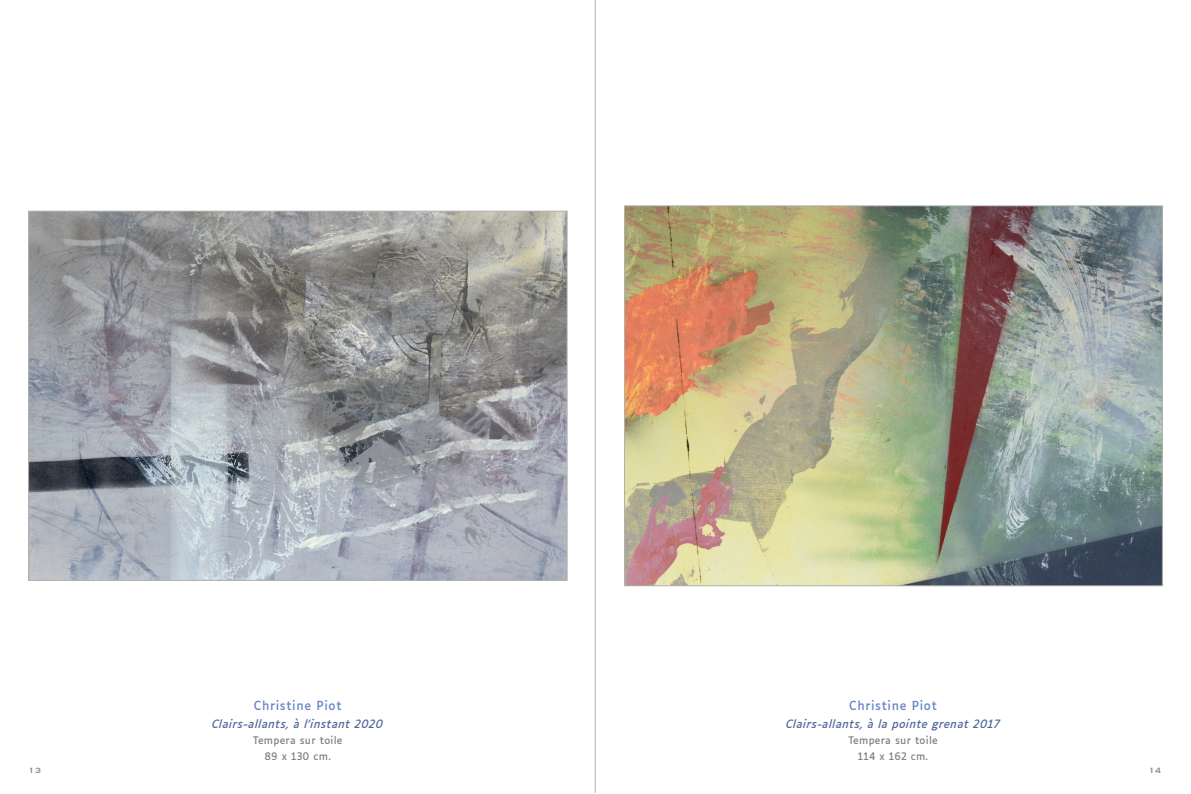
<style>
.page{position:relative;width:1191px;height:794px;background:#fff}
.page>*{position:absolute;margin:0;border:0;box-sizing:border-box;transform-origin:0 0}
.t1{font:12px "Luciole";letter-spacing:.05em;color:#6785c2}
.t2{font:italic 11px "Luciole";letter-spacing:.025em;color:#526a9b}
.t3{font:10px/16px "Luciole";letter-spacing:.025em;color:#7f8184;text-align:center}
.t4{font:10px "Copperplate";color:#8a8b79}
</style>
<div class="page">
<img style="left:626px;top:207px;width:534px;height:377px">
<hr style="left:595px;top:0;width:1px;height:793px;background:#b1b1ad">
<img style="left:30px;top:213px;width:535px;height:365px">
<p class="t1" style="left:254px;top:700px;width:89px">Christine Piot</p>
<p class="t2" style="left:212px;top:719px;width:173px">Clairs-allants, à l’instant 2020</p>
<p class="t3" style="left:253px;top:733px;width:91px">Tempera sur toile<br>89 x 130 cm.</p>
<p class="t1" style="left:849px;top:700px;width:89px">Christine Piot</p>
<p class="t2" style="left:786px;top:719px;width:215px">Clairs-allants, à la pointe grenat 2017</p>
<p class="t3" style="left:848px;top:733px;width:91px">Tempera sur toile<br>114 x 162 cm.</p>
<p class="t4" style="left:29px;top:765px;width:14px">13</p>
<p class="t4" style="left:1148px;top:765px;width:14px">14</p>
</div>
